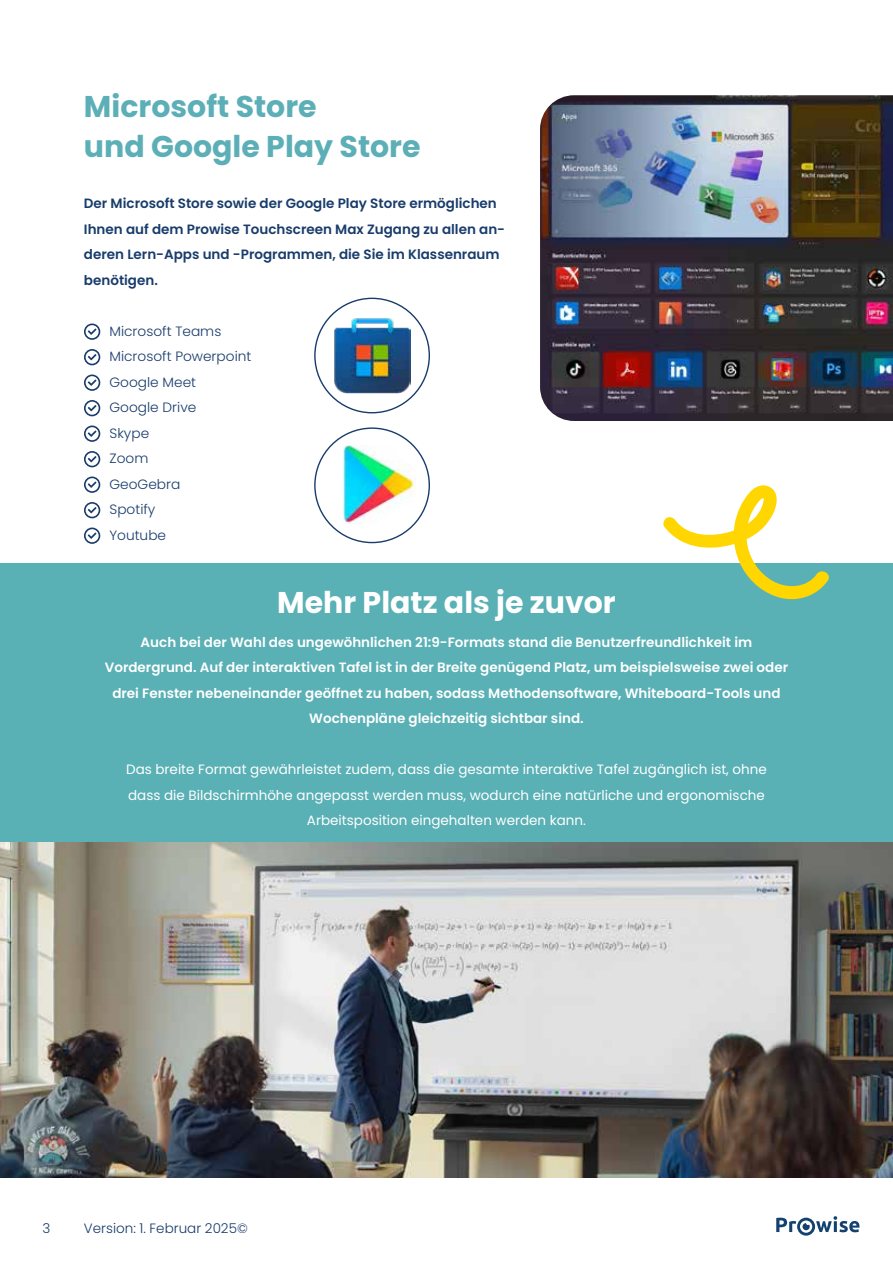
<style>
.page{position:relative;width:893px;height:1263px;background:#fff}
.page>*{position:absolute;margin:0;border:0;box-sizing:border-box;transform-origin:0 0}
.t1{font:700 30px/40.5px "Poppins";color:#5dafb7}
.t2{font:700 30px "Poppins";color:#fff}
.t3{font:600 13.5px/25.5px "Poppins";color:#fff;text-align:center}
.t4{font:13.5px/25.5px "Poppins";color:#fff;text-align:center}
.t5{font:600 13.5px/25.5px "Poppins";color:#193c6b}
.t6{font:300 13.5px/25.5px "Poppins";color:#193c6b}
</style>
<div class="page">
<svg style="left:776px;top:1216px;width:83px;height:19px"></svg>
<div style="left:0;top:563px;width:893px;height:389px;background:#59b0b5"></div>
<svg style="left:663px;top:485px;width:166px;height:115px"></svg>
<div style="left:84px;top:323px;width:16px;height:17px;border:2px solid #193c6b;border-radius:50%"></div>
<svg style="left:88px;top:328px;width:9px;height:7px"></svg>
<div style="left:84px;top:349px;width:16px;height:16px;border:2px solid #193c6b;border-radius:50%"></div>
<svg style="left:88px;top:354px;width:9px;height:6px"></svg>
<div style="left:84px;top:374px;width:16px;height:17px;border:2px solid #193c6b;border-radius:50%"></div>
<svg style="left:88px;top:379px;width:9px;height:7px"></svg>
<div style="left:84px;top:400px;width:16px;height:16px;border:2px solid #193c6b;border-radius:50%"></div>
<svg style="left:88px;top:405px;width:9px;height:6px"></svg>
<div style="left:84px;top:425px;width:16px;height:17px;border:2px solid #193c6b;border-radius:50%"></div>
<svg style="left:88px;top:430px;width:9px;height:7px"></svg>
<div style="left:84px;top:451px;width:16px;height:16px;border:2px solid #193c6b;border-radius:50%"></div>
<svg style="left:88px;top:456px;width:9px;height:6px"></svg>
<div style="left:84px;top:476px;width:16px;height:17px;border:2px solid #193c6b;border-radius:50%"></div>
<svg style="left:88px;top:481px;width:9px;height:7px"></svg>
<div style="left:84px;top:502px;width:16px;height:16px;border:2px solid #193c6b;border-radius:50%"></div>
<svg style="left:88px;top:507px;width:9px;height:6px"></svg>
<div style="left:84px;top:527px;width:16px;height:17px;border:2px solid #193c6b;border-radius:50%"></div>
<svg style="left:88px;top:532px;width:9px;height:7px"></svg>
<img style="left:540px;top:95px;width:353px;height:326px">
<img style="left:334px;top:318px;width:76px;height:76px">
<img style="left:343px;top:445px;width:73px;height:79px">
<img style="left:0;top:842px;width:893px;height:336px">
<h1 class="t1" style="left:84px;top:86px;width:338px">Microsoft Store<br>und Google Play Store</h1>
<p class="t5" style="left:84px;top:191px;width:423px">Der Microsoft Store sowie der Google Play Store ermöglichen Ihnen auf dem Prowise Touchscreen Max Zugang zu allen an&shy;deren Lern-Apps und -Programmen, die Sie im Klassenraum benötigen.</p>
<p class="t6" style="left:109px;top:318px;width:143px">Microsoft Teams<br>Microsoft Powerpoint<br>Google Meet<br>Google Drive<br>Skype<br>Zoom<br>GeoGebra<br>Spotify<br>Youtube</p>
<h1 class="t2" style="left:277px;top:585px;width:340px">Mehr Platz als je zuvor</h1>
<p class="t3" style="left:105px;top:629px;width:685px">Auch bei der Wahl des ungewöhnlichen 21:9-Formats stand die Benutzerfreundlichkeit im Vordergrund. Auf der interaktiven Tafel ist in der Breite genügend Platz, um beispielsweise zwei oder drei Fenster nebeneinander geöffnet zu haben, sodass Methodensoftware, Whiteboard-Tools und Wochenpläne gleichzeitig sichtbar sind.</p>
<p class="t4" style="left:126px;top:757px;width:642px">Das breite Format gewährleistet zudem, dass die gesamte interaktive Tafel zugänglich ist, ohne dass die Bildschirmhöhe angepasst werden muss, wodurch eine natürliche und ergonomische<br>Arbeitsposition eingehalten werden kann.</p>
<p class="t6" style="left:43px;top:1215px;width:9px">3</p>
<p class="t6" style="left:84px;top:1215px;width:165px">Version: 1. Februar 2025©</p>
</div>
